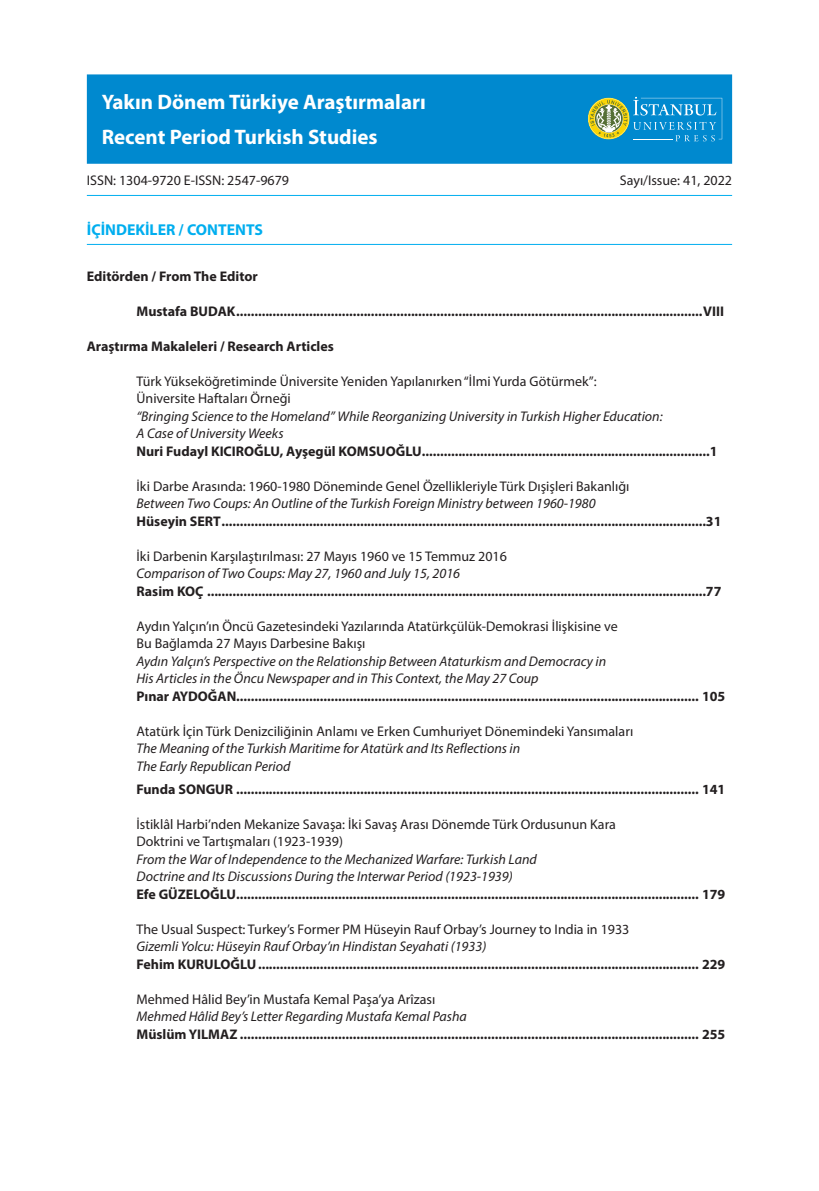
<style>
.page{position:relative;width:819px;height:1191px;background:#fff}
.page>*{position:absolute;margin:0;border:0;box-sizing:border-box;transform-origin:0 0}
.t1{font:700 21px "Myriad Pro";color:#fff}
.t2{font:700 15.75px "Myriad Pro";color:#00aeef}
.t3{font:700 14px "Myriad Pro";color:#231f20}
.t4{font:14px/17.5px "Myriad Pro";color:#231f20}
.t5{font:italic 14px/17.5px "Myriad Pro";color:#231f20}
</style>
<div class="page">
<hr style="left:87px;top:244px;width:645px;height:1px;background:#00aeef">
<hr style="left:87px;top:195px;width:645px;height:1px;background:#00aeef">
<div style="left:87px;top:74px;width:645px;height:90px;background:#0089cf"></div>
<svg style="left:588px;top:97px;width:134px;height:44px;background:#439fb6"></svg>
<p class="t1" style="left:102px;top:89px;width:325px">Yakın Dönem Türkiye Araştırmaları</p>
<p class="t1" style="left:102px;top:124px;width:277px">Recent Period Turkish Studies</p>
<p class="t4" style="left:87px;top:171px;width:204px">ISSN: 1304-9720 E-ISSN: 2547-9679</p>
<p class="t4" style="left:619px;top:171px;width:114px">Sayı/Issue: 41, 2022</p>
<p class="t2" style="left:87px;top:219px;width:178px">İÇİNDEKİLER / CONTENTS</p>
<p class="t3" style="left:87px;top:267px;width:172px">Editörden / From The Editor</p>
<p class="t3" style="left:136px;top:302px;width:589px">Mustafa BUDAK................................................................................................................................VIII</p>
<p class="t3" style="left:87px;top:337px;width:248px">Araştırma Makaleleri / Research Articles</p>
<p class="t4" style="left:136px;top:372px;width:462px">Türk Yükseköğretiminde Üniversite Yeniden Yapılanırken “İlmi Yurda Götürmek”:<br>Üniversite Haftaları Örneği</p>
<p class="t5" style="left:136px;top:407px;width:527px">“Bringing Science to the Homeland” While Reorganizing University in Turkish Higher Education:<br>A Case of University Weeks</p>
<p class="t3" style="left:136px;top:442px;width:582px">Nuri Fudayl KICIROĞLU, Ayşegül KOMSUOĞLU...............................................................................1</p>
<p class="t4" style="left:136px;top:477px;width:494px">İki Darbe Arasında: 1960-1980 Döneminde Genel Özellikleriyle Türk Dışişleri Bakanlığı</p>
<p class="t5" style="left:136px;top:494px;width:460px">Between Two Coups: An Outline of the Turkish Foreign Ministry between 1960-1980</p>
<p class="t3" style="left:136px;top:512px;width:586px">Hüseyin SERT.....................................................................................................................................31</p>
<p class="t4" style="left:136px;top:547px;width:372px">İki Darbenin Karşılaştırılması: 27 Mayıs 1960 ve 15 Temmuz 2016</p>
<p class="t5" style="left:136px;top:564px;width:325px">Comparison of Two Coups: May 27, 1960 and July 15, 2016</p>
<p class="t3" style="left:136px;top:582px;width:586px">Rasim KOÇ .........................................................................................................................................77</p>
<p class="t4" style="left:136px;top:617px;width:482px">Aydın Yalçın’ın Öncü Gazetesindeki Yazılarında Atatürkçülük-Demokrasi İlişkisine ve<br>Bu Bağlamda 27 Mayıs Darbesine Bakışı</p>
<p class="t5" style="left:136px;top:652px;width:471px">Aydın Yalçın’s Perspective on the Relationship Between Ataturkism and Democracy in<br>His Articles in the Öncu Newspaper and in This Context, the May 27 Coup</p>
<p class="t3" style="left:136px;top:687px;width:590px">Pınar AYDOĞAN............................................................................................................................... 105</p>
<p class="t4" style="left:136px;top:722px;width:498px">Atatürk İçin Türk Denizciliğinin Anlamı ve Erken Cumhuriyet Dönemindeki Yansımaları</p>
<p class="t5" style="left:136px;top:739px;width:385px">The Meaning of the Turkish Maritime for Atatürk and Its Reflections in<br>The Early Republican Period</p>
<p class="t3" style="left:136px;top:780px;width:590px">Funda SONGUR ............................................................................................................................... 141</p>
<p class="t4" style="left:136px;top:815px;width:481px">İstiklâl Harbi’nden Mekanize Savaşa: İki Savaş Arası Dönemde Türk Ordusunun Kara<br>Doktrini ve Tartışmaları (1923-1939)</p>
<p class="t5" style="left:136px;top:850px;width:402px">From the War of Independence to the Mechanized Warfare: Turkish Land<br>Doctrine and Its Discussions During the Interwar Period (1923-1939)</p>
<p class="t3" style="left:136px;top:885px;width:590px">Efe GÜZELOĞLU............................................................................................................................... 179</p>
<p class="t4" style="left:136px;top:920px;width:494px">The Usual Suspect: Turkey’s Former PM Hüseyin Rauf Orbay’s Journey to India in 1933</p>
<p class="t5" style="left:136px;top:937px;width:351px">Gizemli Yolcu: Hüseyin Rauf Orbay’ın Hindistan Seyahati (1933)</p>
<p class="t3" style="left:136px;top:955px;width:590px">Fehim KURULOĞLU......................................................................................................................... 229</p>
<p class="t4" style="left:136px;top:990px;width:300px">Mehmed Hâlid Bey’in Mustafa Kemal Paşa’ya Arîzası</p>
<p class="t5" style="left:136px;top:1007px;width:332px">Mehmed Hâlid Bey’s Letter Regarding Mustafa Kemal Pasha</p>
<p class="t3" style="left:136px;top:1025px;width:590px">Müslüm YILMAZ .............................................................................................................................. 255</p>
</div>
